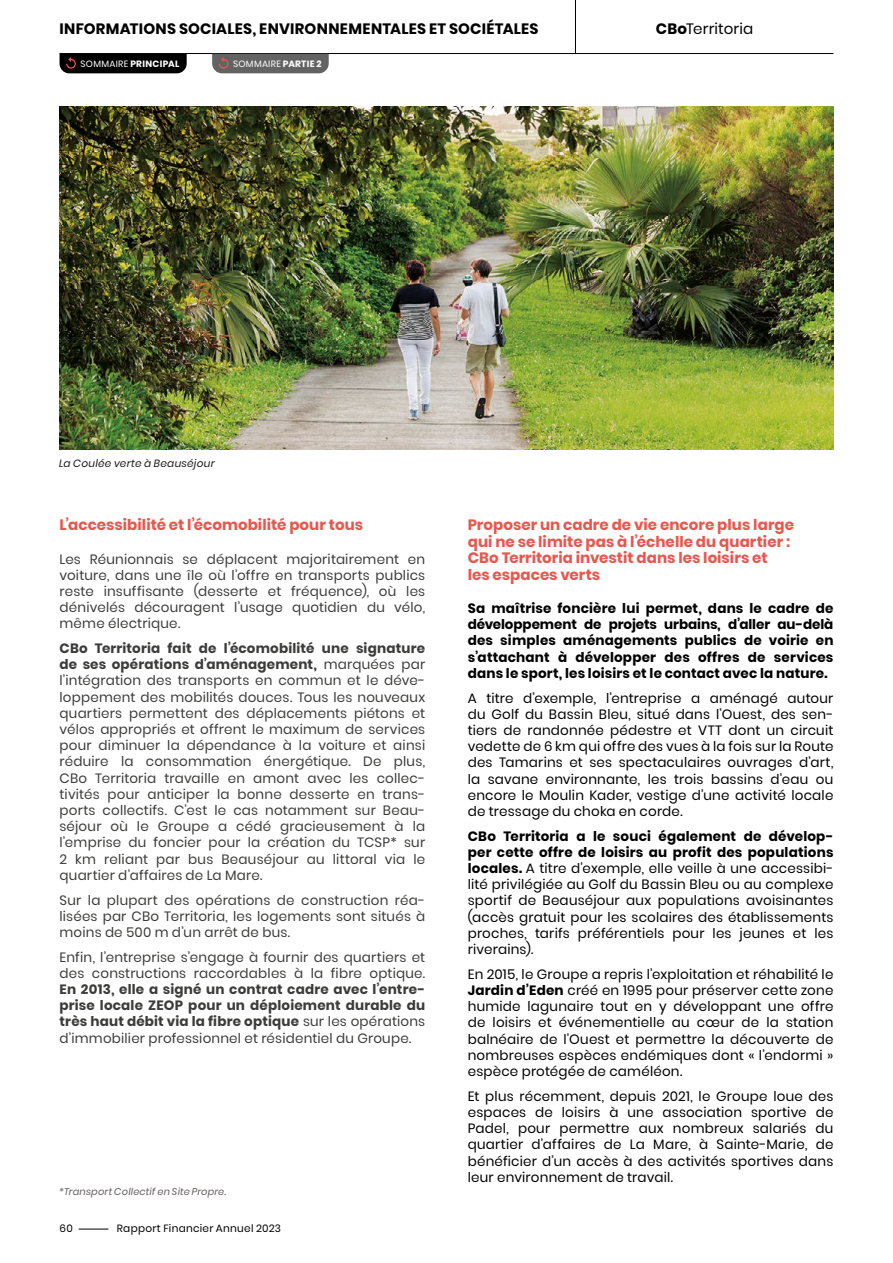
<style>
.page{position:relative;width:893px;height:1263px;background:#fff}
.page>*{position:absolute;margin:0;border:0;box-sizing:border-box;transform-origin:0 0}
.t1{font:700 15px/16.5px "Poppins";letter-spacing:.005em;color:#ea564e}
.t2{font:700 15px "Poppins";letter-spacing:.015em;color:#000}
.t3{font:15px "Poppins";letter-spacing:.01em;color:#000}
.t4{font:13.5px/16.2px "Poppins";letter-spacing:.015em;color:#000;text-align:justify}
.t5{font:13.5px/16.2px "Poppins";letter-spacing:.015em;color:#3c3c3b;text-align:justify}
.t6{font:700 13.5px/16.2px "Poppins";letter-spacing:.015em;color:#000;text-align:justify}
.t7{font:700 13.5px/16.2px "Poppins";letter-spacing:.015em;color:#3c3c3b;text-align:justify}
.t8{font:10.5px "Poppins";letter-spacing:.025em;color:#000}
.t9{font:italic 10.5px "Poppins";letter-spacing:.025em;color:#1d1a18}
.t10{font:italic 9.75px "Poppins";letter-spacing:.02em;color:#635f5d}
.t11{font:700 9.15px "Poppins";letter-spacing:.035em;color:#fff}
.t12{font:9.15px "Poppins";letter-spacing:.035em;color:#fff}
.s1{font-weight:700}
.s2{font-weight:400}
</style>
<div class="page">
<img style="left:59px;top:106px;width:774px;height:344px">
<svg style="left:79px;top:1229px;width:29px;height:1px"></svg>
<hr style="left:60px;top:53px;width:773px;height:1px;background:#000">
<hr style="left:575px;top:0;width:1px;height:53px;background:#000">
<div style="left:60px;top:54px;width:127px;height:19px;background:#000"></div>
<div style="left:212px;top:54px;width:117px;height:19px;background:#646363"></div>
<p class="t2" style="left:60px;top:20px;width:481px">INFORMATIONS SOCIALES, ENVIRONNEMENTALES ET SOCIÉTALES</p>
<p class="t3" style="left:656px;top:20px;width:99px"><span class="s1">CBo</span>Territoria</p>
<p class="t11" style="left:81px;top:58px;width:100px"><span class="s2">SOMMAIRE</span> PRINCIPAL</p>
<p class="t12" style="left:233px;top:58px;width:90px">SOMMAIRE <span class="s1">PARTIE 2</span></p>
<p class="t9" style="left:59px;top:457px;width:157px">La Coulée verte à Beauséjour</p>
<p class="t1" style="left:60px;top:517px;width:305px">L’accessibilité et l’écomobilité pour tous</p>
<p class="t5" style="left:60px;top:551px;width:367px">Les Réunionnais se déplacent majoritairement en voiture, dans une île où l’offre en transports publics reste insuffisante (desserte et fréquence), où les dénivelés découragent l’usage quotidien du vélo, même électrique.</p>
<p class="t5" style="left:60px;top:640px;width:367px"><span class="s1">CBo Territoria fait de l’écomobilité une signature de ses opérations d’aménagement,</span> marquées par l’intégration des transports en commun et le déve&shy;loppement des mobilités douces. Tous les nouveaux quartiers permettent des déplacements piétons et vélos appropriés et offrent le maximum de services pour diminuer la dépendance à la voiture et ainsi réduire la consommation énergétique. De plus, CBo Territoria travaille en amont avec les collec&shy;tivités pour anticiper la bonne desserte en trans&shy;ports collectifs. C’est le cas notamment sur Beau&shy;séjour où le Groupe a cédé gracieusement à la l’emprise du foncier pour la création du TCSP* sur 2 km reliant par bus Beauséjour au littoral via le quartier d’affaires de La Mare.</p>
<p class="t5" style="left:60px;top:892px;width:367px">Sur la plupart des opérations de construction réa&shy;lisées par CBo Territoria, les logements sont situés à moins de 500 m d’un arrêt de bus.</p>
<p class="t5" style="left:60px;top:949px;width:367px">Enfin, l’entreprise s’engage à fournir des quartiers et des constructions raccordables à la fibre optique.</p>
<p class="t7" style="left:60px;top:981px;width:367px">En 2013, elle a signé un contrat cadre avec l’entre&shy;prise locale ZEOP pour un déploiement durable du très haut débit via la fibre optique <span class="s2">sur les opérations d’immobilier professionnel et résidentiel du Groupe.</span></p>
<p class="t10" style="left:60px;top:1186px;width:168px">*Transport Collectif en Site Propre.</p>
<p class="t8" style="left:60px;top:1222px;width:15px">60</p>
<p class="t8" style="left:117px;top:1222px;width:166px">Rapport Financier Annuel 2023</p>
<p class="t1" style="left:468px;top:517px;width:328px">Proposer un cadre de vie encore plus large qui ne se limite pas à l’échelle du quartier :<br>CBo Territoria investit dans les loisirs et<br>les espaces verts</p>
<p class="t6" style="left:468px;top:600px;width:367px">Sa maîtrise foncière lui permet, dans le cadre de développement de projets urbains, d’aller au-delà des simples aménagements publics de voirie en s’attachant à développer des offres de services dans le sport, les loisirs et le contact avec la nature.</p>
<p class="t4" style="left:468px;top:690px;width:367px">A titre d’exemple, l’entreprise a aménagé autour du Golf du Bassin Bleu, situé dans l’Ouest, des sen&shy;tiers de randonnée pédestre et VTT dont un circuit vedette de 6 km qui offre des vues à la fois sur la Route des Tamarins et ses spectaculaires ouvrages d’art, la savane environnante, les trois bassins d’eau ou encore le Moulin Kader, vestige d’une activité locale de tressage du choka en corde.</p>
<p class="t4" style="left:468px;top:828px;width:367px"><span class="s1">CBo Territoria a le souci également de dévelop&shy;per cette offre de loisirs au profit des populations locales.</span> A titre d’exemple, elle veille à une accessibi&shy;lité privilégiée au Golf du Bassin Bleu ou au complexe sportif de Beauséjour aux populations avoisinantes (accès gratuit pour les scolaires des établissements proches, tarifs préférentiels pour les jeunes et les riverains).</p>
<p class="t4" style="left:468px;top:966px;width:367px">En 2015, le Groupe a repris l’exploitation et réhabilité le <span class="s1">Jardin d’Eden</span> créé en 1995 pour préserver cette zone humide lagunaire tout en y développant une offre de loisirs et événementielle au cœur de la station balnéaire de l’Ouest et permettre la découverte de nombreuses espèces endémiques dont « l’endormi » espèce protégée de caméléon.</p>
<p class="t4" style="left:468px;top:1088px;width:367px">Et plus récemment, depuis 2021, le Groupe loue des espaces de loisirs à une association sportive de Padel, pour permettre aux nombreux salariés du quartier d’affaires de La Mare, à Sainte-Marie, de bénéficier d’un accès à des activités sportives dans leur environnement de travail.</p>
</div>
